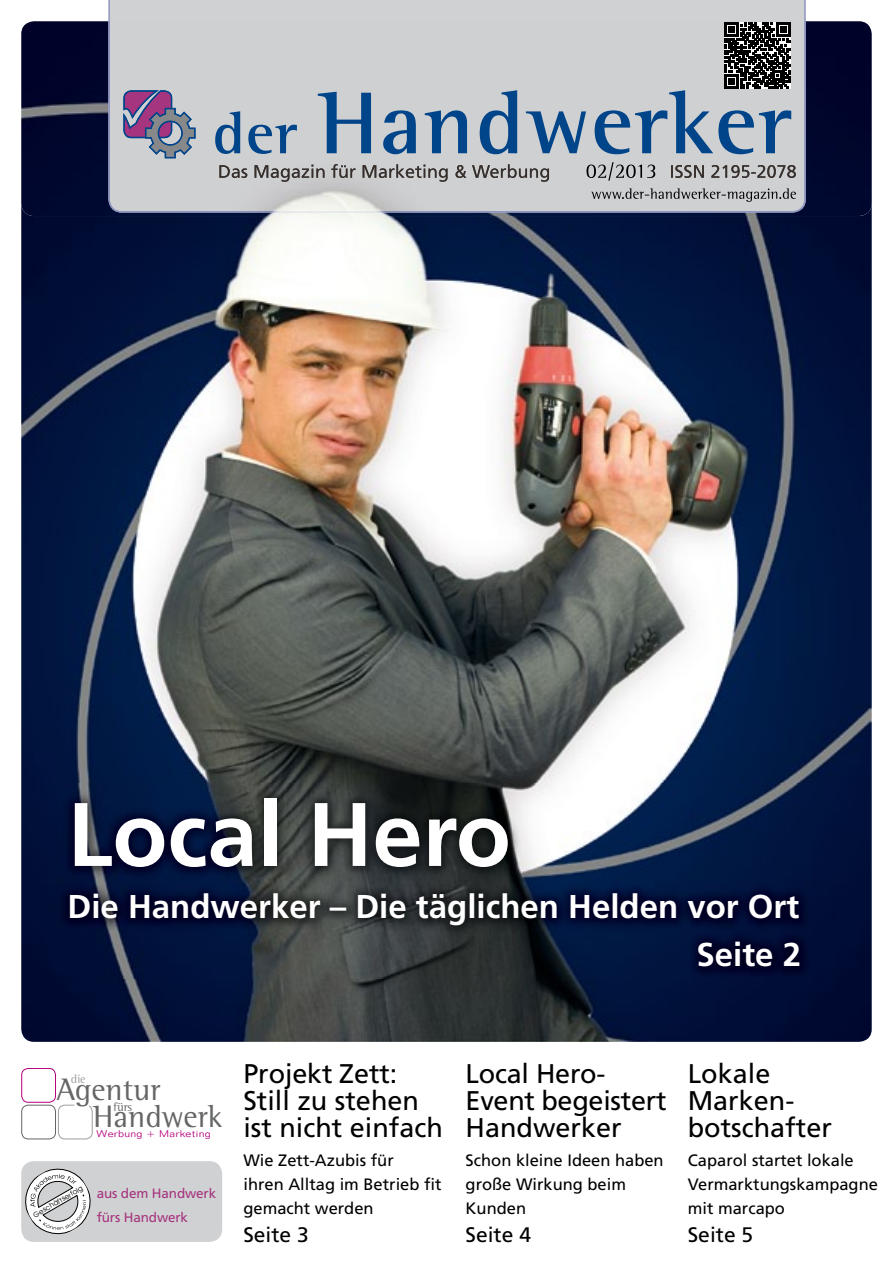
<style>
.page{position:relative;width:893px;height:1263px;background:#fff}
.page>*{position:absolute;margin:0;border:0;box-sizing:border-box;transform-origin:0 0}
.t1{font:700 90px "Frutiger";color:#fff}
.t2{font:700 33px/48.2px "Frutiger CE";color:#fff;text-align:right}
.t3{font:31.8px "Rotis Semi Serif";color:#646567}
.t4{font:27px/27px "Frutiger";color:#000}
.t5{font:21px "Frutiger";color:#000}
.t6{font:16.5px/24px "Frutiger";color:#000}
.t7{font:13.5px/24px "Frutiger";letter-spacing:-.01em;color:#a6347f}
.t8{font:12.3px "Rotis Semi Serif";color:#646567}
.t9{font:12.3px "Rotis Semi Serif";color:#9c9e9f}
.t10{font:300 9.6px "Folio BT";letter-spacing:.025em;color:#b5007c;scale:1.17 1}
.t11{font:7.35px "Avant Garde IT Cby BT";color:#000}
</style>
<div class="page">
<div style="left:21px;top:1161px;width:201px;height:81px;background:#d0d1d2;border-radius:13px"></div>
<img style="left:21px;top:216px;width:851px;height:826px">
<div style="left:108px;top:0;width:698px;height:21px;background:#d0d1d2"></div>
<div style="left:21px;top:1068px;width:35px;height:35px;border:1px solid #b5007c;border-radius:7px"></div>
<div style="left:21px;top:1105px;width:35px;height:34px;border:1px solid #646567;border-radius:7px"></div>
<svg style="left:58px;top:1104px;width:35px;height:36px"></svg>
<svg style="left:21px;top:1166px;width:70px;height:71px"></svg>
<img style="left:55px;top:784px;width:756px;height:194px">
<img style="left:21px;top:21px;width:851px;height:195px">
<div style="left:108px;top:21px;width:698px;height:192px;background:#cfd0d2"></div>
<img style="left:219px;top:164px;width:330px;height:18px">
<img style="left:586px;top:162px;width:77px;height:19px">
<img style="left:671px;top:165px;width:125px;height:13px">
<img style="left:591px;top:188px;width:205px;height:14px">
<img style="left:215px;top:111px;width:84px;height:43px">
<img style="left:318px;top:90px;width:473px;height:64px">
<img style="left:123px;top:90px;width:49px;height:48px">
<img style="left:145px;top:108px;width:51px;height:50px">
<svg style="left:725px;top:23px;width:66px;height:66px"></svg>
<h1 class="t1" style="left:68px;top:782px;width:445px">Local Hero</h1>
<h2 class="t2" style="left:68px;top:882px;width:735px">Die Handwerker – Die täglichen Helden vor Ort<br>Seite 2</h2>
<p class="t9" style="left:71px;top:1072px;width:16px">die</p>
<h3 class="t3" style="left:57px;top:1071px;width:105px">Agentur</h3>
<p class="t8" style="left:113px;top:1099px;width:21px">fürs</p>
<h3 class="t3" style="left:93px;top:1097px;width:131px">Handwerk</h3>
<p class="t10" style="left:97px;top:1127px;width:99px">Werbung + Marketing</p>
<p class="t11" style="left:32px;top:1211px;width:57px;rotate:-30deg">Geschäftserfolg</p>
<p class="t7" style="left:97px;top:1181px;width:121px">aus dem Handwerk fürs Handwerk</p>
<h3 class="t4" style="left:243px;top:1061px;width:201px">Projekt Zett:<br>Still zu stehen ist nicht einfach</h3>
<p class="t6" style="left:243px;top:1148px;width:200px">Wie Zett-Azubis für<br>ihren Alltag im Betrieb fit gemacht werden</p>
<p class="t5" style="left:243px;top:1222px;width:67px">Seite 3</p>
<h3 class="t4" style="left:466px;top:1061px;width:202px">Local Hero-<br>Event begeistert<br>Handwerker</h3>
<p class="t6" style="left:466px;top:1148px;width:200px">Schon kleine Ideen haben große Wirkung beim<br>Kunden</p>
<p class="t5" style="left:466px;top:1222px;width:67px">Seite 4</p>
<h3 class="t4" style="left:688px;top:1061px;width:146px">Lokale<br>Marken&shy;botschafter</h3>
<p class="t6" style="left:688px;top:1148px;width:192px">Caparol startet lokale<br>Vermarktungskampagne mit marcapo</p>
<p class="t5" style="left:688px;top:1222px;width:67px">Seite 5</p>
</div>
